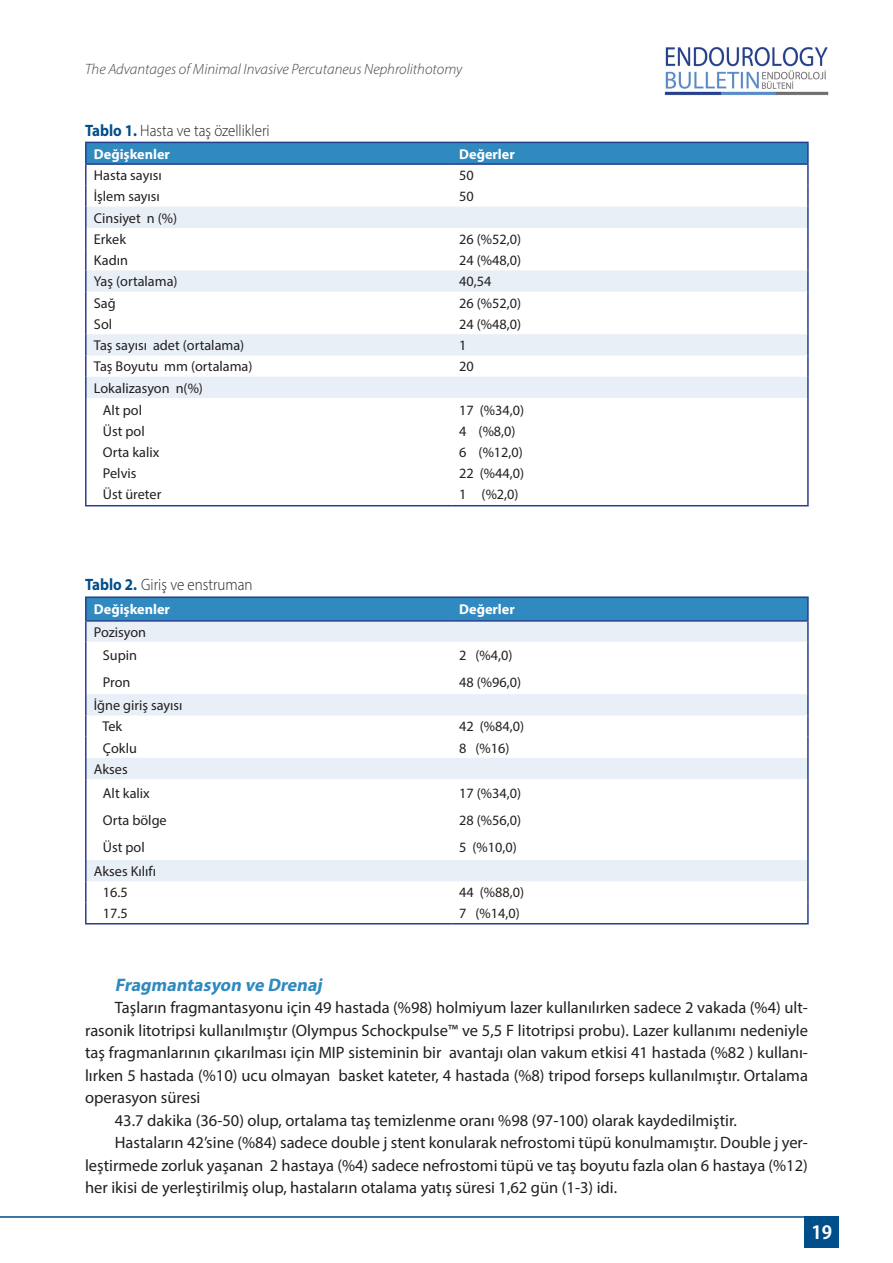
<style>
.page{position:relative;width:893px;height:1263px;background:#fff}
.page>*{position:absolute;margin:0;border:0;box-sizing:border-box;transform-origin:0 0}
.t1{font:italic 700 18.15px "Myriad Pro";color:#3089bf}
.t2{font:700 18px "Koz Go Pr 6 N";color:#fff}
.t3{font:16.5px "Myriad Pro";color:#231f20}
.t4{font:300 16.5px "Myriad Pro";color:#231f20;scale:.91 1}
.t5{font:italic 300 15px "Myriad Pro";color:#444445}
.t6{font:14.25px/21.3px "Myriad Pro";color:#231f20}
.t7{font:700 14.25px "Myriad Pro";color:#fff}
.s1{font-weight:700;color:#004e8a}
</style>
<div class="page">
<img style="left:664px;top:47px;width:165px;height:49px">
<div style="left:805px;top:1216px;width:34px;height:32px;background:#004e8a"></div>
<hr style="left:0;top:1216px;width:839px;height:2px;background:#004e8a">
<div style="left:87px;top:143px;width:720px;height:20px;background:#3089bf"></div>
<svg style="left:87px;top:207px;width:720px;height:191px"></svg>
<hr style="left:85px;top:163px;width:366px;height:2px;background:#253f8e">
<hr style="left:451px;top:163px;width:358px;height:2px;background:#253f8e">
<hr style="left:85px;top:142px;width:366px;height:1px;background:#253f8e">
<hr style="left:85px;top:143px;width:2px;height:20px;background:#253f8e">
<hr style="left:451px;top:142px;width:358px;height:1px;background:#253f8e">
<hr style="left:807px;top:143px;width:2px;height:20px;background:#253f8e">
<hr style="left:85px;top:165px;width:2px;height:20px;background:#253f8e">
<hr style="left:807px;top:165px;width:2px;height:20px;background:#253f8e">
<hr style="left:85px;top:185px;width:2px;height:22px;background:#253f8e">
<hr style="left:807px;top:185px;width:2px;height:22px;background:#253f8e">
<hr style="left:85px;top:207px;width:2px;height:21px;background:#253f8e">
<hr style="left:807px;top:207px;width:2px;height:21px;background:#253f8e">
<hr style="left:85px;top:228px;width:2px;height:21px;background:#253f8e">
<hr style="left:807px;top:228px;width:2px;height:21px;background:#253f8e">
<hr style="left:85px;top:249px;width:2px;height:21px;background:#253f8e">
<hr style="left:807px;top:249px;width:2px;height:21px;background:#253f8e">
<hr style="left:85px;top:270px;width:2px;height:22px;background:#253f8e">
<hr style="left:807px;top:270px;width:2px;height:22px;background:#253f8e">
<hr style="left:85px;top:292px;width:2px;height:21px;background:#253f8e">
<hr style="left:807px;top:292px;width:2px;height:21px;background:#253f8e">
<hr style="left:85px;top:313px;width:2px;height:21px;background:#253f8e">
<hr style="left:807px;top:313px;width:2px;height:21px;background:#253f8e">
<hr style="left:85px;top:334px;width:2px;height:21px;background:#253f8e">
<hr style="left:807px;top:334px;width:2px;height:21px;background:#253f8e">
<hr style="left:85px;top:355px;width:2px;height:22px;background:#253f8e">
<hr style="left:807px;top:355px;width:2px;height:22px;background:#253f8e">
<hr style="left:85px;top:377px;width:2px;height:21px;background:#253f8e">
<hr style="left:807px;top:377px;width:2px;height:21px;background:#253f8e">
<hr style="left:85px;top:398px;width:2px;height:107px;background:#253f8e">
<hr style="left:807px;top:398px;width:2px;height:107px;background:#253f8e">
<hr style="left:85px;top:505px;width:366px;height:1px;background:#253f8e">
<hr style="left:451px;top:505px;width:358px;height:1px;background:#253f8e">
<div style="left:87px;top:598px;width:720px;height:22px;background:#3089bf"></div>
<svg style="left:87px;top:622px;width:720px;height:259px"></svg>
<hr style="left:85px;top:620px;width:366px;height:2px;background:#253f8e">
<hr style="left:451px;top:620px;width:358px;height:2px;background:#253f8e">
<hr style="left:85px;top:596px;width:366px;height:2px;background:#253f8e">
<hr style="left:85px;top:598px;width:2px;height:22px;background:#253f8e">
<hr style="left:451px;top:596px;width:358px;height:2px;background:#253f8e">
<hr style="left:807px;top:598px;width:2px;height:22px;background:#253f8e">
<hr style="left:85px;top:622px;width:2px;height:20px;background:#253f8e">
<hr style="left:807px;top:622px;width:2px;height:20px;background:#253f8e">
<hr style="left:85px;top:642px;width:2px;height:52px;background:#253f8e">
<hr style="left:807px;top:642px;width:2px;height:52px;background:#253f8e">
<hr style="left:85px;top:694px;width:2px;height:21px;background:#253f8e">
<hr style="left:807px;top:694px;width:2px;height:21px;background:#253f8e">
<hr style="left:85px;top:715px;width:2px;height:22px;background:#253f8e">
<hr style="left:807px;top:715px;width:2px;height:22px;background:#253f8e">
<hr style="left:85px;top:737px;width:2px;height:21px;background:#253f8e">
<hr style="left:807px;top:737px;width:2px;height:21px;background:#253f8e">
<hr style="left:85px;top:758px;width:2px;height:21px;background:#253f8e">
<hr style="left:807px;top:758px;width:2px;height:21px;background:#253f8e">
<hr style="left:85px;top:779px;width:2px;height:81px;background:#253f8e">
<hr style="left:807px;top:779px;width:2px;height:81px;background:#253f8e">
<hr style="left:85px;top:860px;width:2px;height:21px;background:#253f8e">
<hr style="left:807px;top:860px;width:2px;height:21px;background:#253f8e">
<hr style="left:85px;top:881px;width:2px;height:21px;background:#253f8e">
<hr style="left:807px;top:881px;width:2px;height:21px;background:#253f8e">
<hr style="left:85px;top:902px;width:2px;height:21px;background:#253f8e">
<hr style="left:807px;top:902px;width:2px;height:21px;background:#253f8e">
<hr style="left:85px;top:923px;width:366px;height:1px;background:#253f8e">
<hr style="left:451px;top:923px;width:358px;height:1px;background:#253f8e">
<p class="t5" style="left:85px;top:60px;width:379px">The Advantages of Minimal Invasive Percutaneus Nephrolithotomy</p>
<p class="t4" style="left:85px;top:120px;width:204px"><span class="s1">Tablo 1.</span> Hasta ve taş özellikleri</p>
<p class="t7" style="left:94px;top:144px;width:78px">Değişkenler</p>
<p class="t7" style="left:459px;top:144px;width:57px">Değerler</p>
<p class="t6" style="left:94px;top:165px;width:69px">Hasta sayısı</p>
<p class="t6" style="left:459px;top:165px;width:16px">50</p>
<p class="t6" style="left:94px;top:186px;width:67px">İşlem sayısı</p>
<p class="t6" style="left:459px;top:186px;width:16px">50</p>
<p class="t6" style="left:94px;top:207px;width:85px">Cinsiyet n (%)<br>Erkek</p>
<p class="t6" style="left:459px;top:228px;width:63px">26 (%52,0)</p>
<p class="t6" style="left:94px;top:249px;width:36px">Kadın</p>
<p class="t6" style="left:459px;top:249px;width:63px">24 (%48,0)</p>
<p class="t6" style="left:94px;top:271px;width:85px">Yaş (ortalama)</p>
<p class="t6" style="left:459px;top:271px;width:34px">40,54</p>
<p class="t6" style="left:94px;top:292px;width:23px">Sağ</p>
<p class="t6" style="left:459px;top:292px;width:63px">26 (%52,0)</p>
<p class="t6" style="left:94px;top:313px;width:20px">Sol</p>
<p class="t6" style="left:459px;top:313px;width:63px">24 (%48,0)</p>
<p class="t6" style="left:94px;top:334px;width:152px">Taş sayısı adet (ortalama)</p>
<p class="t6" style="left:459px;top:334px;width:9px">1</p>
<p class="t6" style="left:94px;top:356px;width:160px">Taş Boyutu mm (ortalama)</p>
<p class="t6" style="left:459px;top:356px;width:16px">20</p>
<p class="t6" style="left:103px;top:377px;width:102px;text-indent:-9px">Lokalizasyon n(%)<br>Alt pol<br>Üst pol<br>Orta kalix<br>Pelvis<br>Üst üreter</p>
<p class="t6" style="left:459px;top:399px;width:66px">17 (%34,0)<br>4 (%8,0)<br>6 (%12,0)<br>22 (%44,0)<br>1 (%2,0)</p>
<p class="t4" style="left:85px;top:575px;width:186px"><span class="s1">Tablo 2.</span> Giriş ve enstruman</p>
<p class="t7" style="left:94px;top:600px;width:78px">Değişkenler</p>
<p class="t7" style="left:459px;top:600px;width:57px">Değerler</p>
<p class="t6" style="left:94px;top:621px;width:54px;line-height:22.8px;text-align:center">Pozisyon<br>Supin</p>
<p class="t6" style="left:103px;top:671px;width:29px">Pron</p>
<p class="t6" style="left:459px;top:641px;width:63px;line-height:27px">2 (%4,0)<br>48 (%96,0)</p>
<p class="t6" style="left:102px;top:694px;width:82px;text-indent:-8px">İğne giriş sayısı<br>Tek</p>
<p class="t6" style="left:459px;top:716px;width:66px">42 (%84,0)</p>
<p class="t6" style="left:103px;top:737px;width:36px">Çoklu</p>
<p class="t6" style="left:459px;top:737px;width:52px">8 (%16)</p>
<p class="t6" style="left:103px;top:757px;width:48px;line-height:24px;text-indent:-9px">Akses<br>Alt kalix</p>
<p class="t6" style="left:103px;top:806px;width:65px;line-height:27px">Orta bölge<br>Üst pol</p>
<p class="t6" style="left:459px;top:779px;width:63px;line-height:27px;text-align:justify">17 (%34,0)<br>28 (%56,0)<br>5 (%10,0)</p>
<p class="t6" style="left:103px;top:860px;width:55px;text-indent:-9px">Akses Kılıfı<br>16.5</p>
<p class="t6" style="left:459px;top:882px;width:66px">44 (%88,0)</p>
<p class="t6" style="left:103px;top:902px;width:26px">17.5</p>
<p class="t6" style="left:459px;top:902px;width:62px">7 (%14,0)</p>
<p class="t1" style="left:115px;top:972px;width:209px">Fragmantasyon ve Drenaj</p>
<p class="t3" style="left:115px;top:997px;width:695px">Taşların fragmantasyonu için 49 hastada (%98) holmiyum lazer kullanılırken sadece 2 vakada (%4) ult-</p>
<p class="t3" style="left:85px;top:1020px;width:724px">rasonik litotripsi kullanılmıştır (Olympus Schockpulse™ ve 5,5 F litotripsi probu). Lazer kullanımı nedeniyle</p>
<p class="t3" style="left:85px;top:1042px;width:724px">taş fragmanlarının çıkarılması için MIP sisteminin bir avantajı olan vakum etkisi 41 hastada (%82 ) kullanı-</p>
<p class="t3" style="left:85px;top:1065px;width:724px">lırken 5 hastada (%10) ucu olmayan basket kateter, 4 hastada (%8) tripod forseps kullanılmıştır. Ortalama</p>
<p class="t3" style="left:85px;top:1087px;width:117px">operasyon süresi</p>
<p class="t3" style="left:115px;top:1110px;width:624px">43.7 dakika (36-50) olup, ortalama taş temizlenme oranı %98 (97-100) olarak kaydedilmiştir.</p>
<p class="t3" style="left:115px;top:1132px;width:695px">Hastaların 42’sine (%84) sadece double j stent konularak nefrostomi tüpü konulmamıştır. Double j yer-</p>
<p class="t3" style="left:85px;top:1155px;width:724px">leştirmede zorluk yaşanan 2 hastaya (%4) sadece nefrostomi tüpü ve taş boyutu fazla olan 6 hastaya (%12)</p>
<p class="t3" style="left:85px;top:1177px;width:534px">her ikisi de yerleştirilmiş olup, hastaların otalama yatış süresi 1,62 gün (1-3) idi.</p>
<p class="t2" style="left:812px;top:1223px;width:22px">19</p>
</div>
